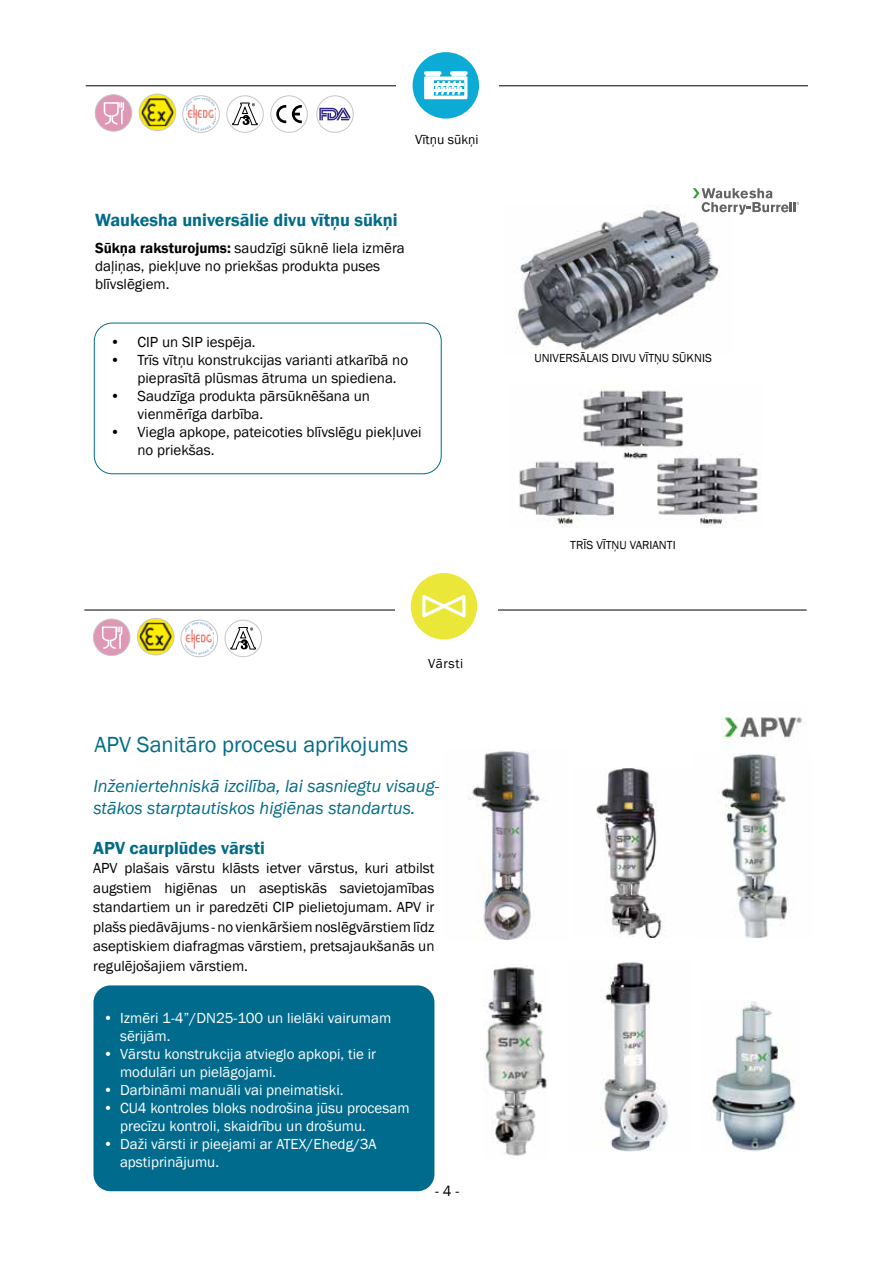
<style>
.page{position:relative;width:893px;height:1263px;background:#fff}
.page>*{position:absolute;margin:0;border:0;box-sizing:border-box;transform-origin:0 0}
.t1{font:22.5px "Franklin Gothic";color:#006c88}
.t2{font:600 18.15px "Franklin Gothic";color:#006c88}
.t3{font:italic 18px/21.6px "Franklin Gothic";color:#006c88}
.t4{font:600 18px "Franklin Gothic";color:#006c88}
.t5{font:15px/18px "Franklin Gothic";color:#000}
.t6{font:15px/18px "Franklin Gothic";color:#fff}
.t7{font:13.5px "Franklin Gothic";color:#000}
.t8{font:12px "Franklin Gothic";color:#000}
.s1{font-weight:600}
</style>
<div class="page">
<img style="left:515px;top:204px;width:205px;height:146px">
<hr style="left:86px;top:86px;width:722px;height:1px;background:#000">
<div style="left:396px;top:36px;width:103px;height:107px;background:#fff"></div>
<div style="left:413px;top:52px;width:66px;height:67px;background:#0cabd5;border-radius:50%"></div>
<svg style="left:424px;top:71px;width:43px;height:28px"></svg>
<svg style="left:693px;top:188px;width:106px;height:27px"></svg>
<img style="left:519px;top:390px;width:242px;height:137px">
<svg style="left:139px;top:94px;width:37px;height:37px"></svg>
<img style="left:141px;top:98px;width:32px;height:28px">
<div style="left:139px;top:94px;width:37px;height:37px;border:1px solid #c6c6c6;border-radius:50%"></div>
<svg style="left:276px;top:105px;width:10px;height:18px"></svg>
<svg style="left:292px;top:105px;width:10px;height:18px"></svg>
<div style="left:271px;top:96px;width:36px;height:37px;border:1px solid #c6c6c6;border-radius:50%"></div>
<img style="left:187px;top:98px;width:28px;height:32px">
<div style="left:183px;top:96px;width:36px;height:37px;border:1px solid #c6c6c6;border-radius:50%"></div>
<svg style="left:232px;top:103px;width:26px;height:22px"></svg>
<div style="left:227px;top:96px;width:36px;height:37px;border:1px solid #c6c6c6;border-radius:50%"></div>
<svg style="left:95px;top:97px;width:37px;height:32px"></svg>
<div style="left:95px;top:95px;width:37px;height:36px;border:1px solid #c6c6c6;border-radius:50%"></div>
<svg style="left:319px;top:108px;width:32px;height:12px"></svg>
<div style="left:317px;top:96px;width:36px;height:37px;border:1px solid #c6c6c6;border-radius:50%"></div>
<hr style="left:84px;top:610px;width:723px;height:1px;background:#000">
<div style="left:395px;top:560px;width:103px;height:108px;background:#fff"></div>
<div style="left:93px;top:985px;width:341px;height:206px;background:#006b8d;border-radius:17px"></div>
<div style="left:411px;top:573px;width:66px;height:66px;background:#eae738;border-radius:50%"></div>
<svg style="left:422px;top:595px;width:44px;height:22px"></svg>
<svg style="left:137px;top:618px;width:37px;height:37px"></svg>
<img style="left:140px;top:623px;width:32px;height:27px">
<div style="left:137px;top:618px;width:37px;height:37px;border:1px solid #c6c6c6;border-radius:50%"></div>
<img style="left:185px;top:622px;width:28px;height:32px">
<div style="left:181px;top:620px;width:37px;height:37px;border:1px solid #c6c6c6;border-radius:50%"></div>
<svg style="left:230px;top:627px;width:26px;height:22px"></svg>
<div style="left:225px;top:620px;width:37px;height:37px;border:1px solid #c6c6c6;border-radius:50%"></div>
<svg style="left:93px;top:621px;width:37px;height:33px"></svg>
<div style="left:93px;top:619px;width:37px;height:37px;border:1px solid #c6c6c6;border-radius:50%"></div>
<img style="left:468px;top:750px;width:78px;height:190px">
<img style="left:718px;top:754px;width:70px;height:185px">
<img style="left:484px;top:965px;width:63px;height:191px">
<img style="left:596px;top:768px;width:70px;height:170px">
<img style="left:712px;top:1001px;width:84px;height:150px">
<img style="left:601px;top:961px;width:69px;height:191px">
<img style="left:722px;top:716px;width:83px;height:32px">
<div style="left:94px;top:323px;width:348px;height:151px;border:1px solid #006c88;border-radius:18px"></div>
<p class="t7" style="left:415px;top:131px;width:65px">Vītņu sūkņi</p>
<p class="t2" style="left:95px;top:209px;width:304px">Waukesha universālie divu vītņu sūkņi</p>
<p class="t5" style="left:95px;top:239px;width:311px"><span class="s1">Sūkņa raksturojums:</span> saudzīgi sūknē liela izmēra daļiņas, piekļuve no priekšas produkta puses blīvslēgiem.</p>
<p class="t5" style="left:110px;top:333px;width:147px">• CIP un SIP iespēja.</p>
<p class="t5" style="left:138px;top:351px;width:272px;text-indent:-27px">• Trīs vītņu konstrukcijas varianti atkarībā no pieprasītā plūsmas ātruma un spiediena.</p>
<p class="t5" style="left:138px;top:387px;width:234px;text-indent:-27px">• Saudzīga produkta pārsūknēšana un vienmērīga darbība.</p>
<p class="t5" style="left:138px;top:423px;width:286px;text-indent:-27px">• Viegla apkope, pateicoties blīvslēgu piekļuvei no priekšas.</p>
<p class="t7" style="left:428px;top:655px;width:37px">Vārsti</p>
<h1 class="t1" style="left:95px;top:730px;width:315px">APV Sanitāro procesu aprīkojums</h1>
<p class="t3" style="left:93px;top:776px;width:347px">Inženiertehniskā izcilība, lai sasniegtu visaug&shy;stākos starptautiskos higiēnas standartus.</p>
<p class="t4" style="left:93px;top:836px;width:173px">APV caurplūdes vārsti</p>
<p class="t5" style="left:93px;top:859px;width:343px;line-height:19.5px;text-align:justify">APV plašais vārstu klāsts ietver vārstus, kuri atbilst augstiem higiēnas un aseptiskās savietojamības standartiem un ir paredzēti CIP pielietojumam. APV ir plašs piedāvājums - no vienkāršiem noslēgvārstiem līdz aseptiskiem diafragmas vārstiem, pretsajaukšanās un regulējošajiem vārstiem.</p>
<p class="t6" style="left:120px;top:1009px;width:273px;text-indent:-17px">• Izmēri 1-4”/DN25-100 un lielāki vairumam sērijām.</p>
<p class="t6" style="left:120px;top:1045px;width:258px;text-indent:-17px">• Vārstu konstrukcija atvieglo apkopi, tie ir modulāri un pielāgojami.</p>
<p class="t6" style="left:103px;top:1081px;width:242px">• Darbināmi manuāli vai pneimatiski.</p>
<p class="t6" style="left:120px;top:1099px;width:291px;text-indent:-17px">• CU4 kontroles bloks nodrošina jūsu procesam precīzu kontroli, skaidrību un drošumu.</p>
<p class="t6" style="left:120px;top:1135px;width:258px;text-indent:-17px">• Daži vārsti ir pieejami ar ATEX/Ehedg/3A apstiprinājumu.</p>
<p class="t5" style="left:435px;top:1183px;width:25px">- 4 -</p>
<p class="t8" style="left:534px;top:351px;width:179px">UNIVERSĀLAIS DIVU VĪTŅU SŪKNIS</p>
<p class="t8" style="left:570px;top:537px;width:107px">TRĪS VĪTŅU VARIANTI</p>
</div>
